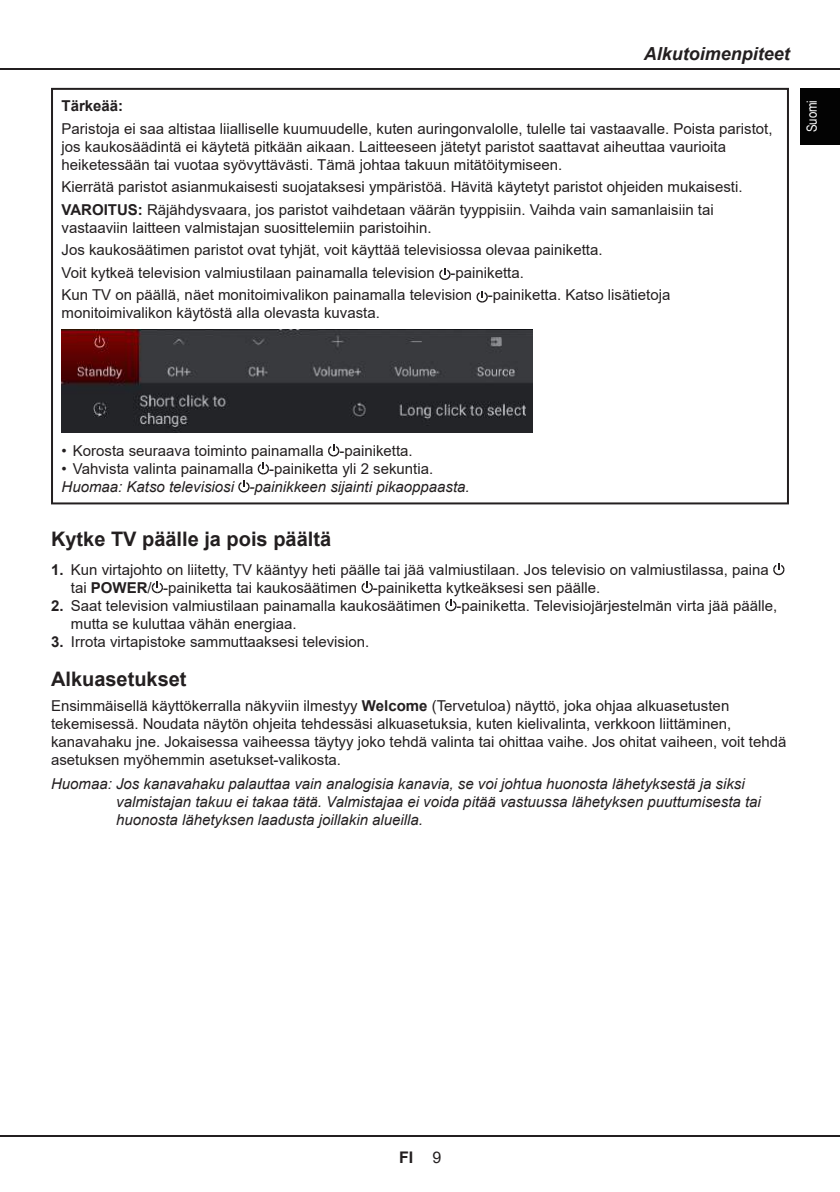
<style>
.page{position:relative;width:840px;height:1192px;background:#fff}
.page>*{position:absolute;margin:0;border:0;box-sizing:border-box;transform-origin:0 0}
.t1{font:700 20px "Arial";color:#231f20}
.t2{font:italic 700 18px "Arial";color:#231f20}
.t3{font:700 16px "Arial";color:#231f20}
.t4{font:15px/18px "Arial";color:#231f20}
.t5{font:italic 15px/18px "Arial";color:#231f20}
.t6{font:700 15px "Arial";color:#231f20}
.t7{font:14px "Arial Narrow";color:#fff}
.s1{font-weight:700}
.s2{font-weight:400}
</style>
<div class="page">
<hr style="left:0;top:68px;width:840px;height:1px;background:#231f20">
<hr style="left:0;top:1135px;width:840px;height:2px;background:#231f20">
<div style="left:800px;top:88px;width:40px;height:57px;background:#030303"></div>
<svg style="left:439px;top:268px;width:12px;height:12px"></svg>
<svg style="left:476px;top:291px;width:12px;height:12px"></svg>
<img style="left:62px;top:329px;width:470px;height:103px">
<svg style="left:328px;top:444px;width:11px;height:13px"></svg>
<svg style="left:258px;top:462px;width:11px;height:13px"></svg>
<svg style="left:238px;top:480px;width:12px;height:13px"></svg>
<div style="left:51px;top:88px;width:738px;height:416px;border:2px solid #231f20"></div>
<svg style="left:773px;top:563px;width:12px;height:12px"></svg>
<svg style="left:152px;top:581px;width:11px;height:12px"></svg>
<svg style="left:361px;top:581px;width:12px;height:12px"></svg>
<svg style="left:445px;top:599px;width:12px;height:12px"></svg>
<p class="t2" style="left:644px;top:42px;width:148px">Alkutoimenpiteet</p>
<p class="t6" style="left:62px;top:95px;width:63px">Tärkeää:</p>
<p class="t4" style="left:62px;top:119px;width:713px">Paristoja ei saa altistaa liialliselle kuumuudelle, kuten auringonvalolle, tulelle tai vastaavalle. Poista paristot, jos kaukosäädintä ei käytetä pitkään aikaan. Laitteeseen jätetyt paristot saattavat aiheuttaa vaurioita heiketessään tai vuotaa syövyttävästi. Tämä johtaa takuun mitätöitymiseen.</p>
<p class="t4" style="left:62px;top:176px;width:683px;line-height:22.6px">Kierrätä paristot asianmukaisesti suojataksesi ympäristöä. Hävitä käytetyt paristot ohjeiden mukaisesti.<br><span class="s1">VAROITUS:</span> Räjähdysvaara, jos paristot vaihdetaan väärän tyyppisiin. Vaihda vain samanlaisiin tai</p>
<p class="t4" style="left:62px;top:216px;width:610px;line-height:22.6px">vastaaviin laitteen valmistajan suosittelemiin paristoihin.<br>Jos kaukosäätimen paristot ovat tyhjät, voit käyttää televisiossa olevaa painiketta.<br>Voit kytkeä television valmiustilaan painamalla television -painiketta.<br>Kun TV on päällä, näet monitoimivalikon painamalla television -painiketta. Katso lisätietoja</p>
<p class="t4" style="left:62px;top:304px;width:320px">monitoimivalikon käytöstä alla olevasta kuvasta.</p>
<p class="t7" style="left:801px;top:132px;width:34px;rotate:-90deg">Suomi</p>
<p class="t4" style="left:62px;top:441px;width:353px">• Korosta seuraava toiminto painamalla -painiketta.</p>
<p class="t4" style="left:62px;top:459px;width:373px">• Vahvista valinta painamalla -painiketta yli 2 sekuntia.</p>
<p class="t5" style="left:62px;top:478px;width:410px">Huomaa: Katso televisiosi -painikkeen sijainti pikaoppaasta.</p>
<h1 class="t1" style="left:51px;top:525px;width:282px">Kytke TV päälle ja pois päältä</h1>
<p class="t4" style="left:71px;top:560px;width:700px;text-indent:-20px"><span class="s1">1.</span> Kun virtajohto on liitetty, TV kääntyy heti päälle tai jää valmiustilaan. Jos televisio on valmiustilassa, paina tai <span class="s1">POWER</span>/ -painiketta tai kaukosäätimen -painiketta kytkeäksesi sen päälle.</p>
<p class="t4" style="left:71px;top:596px;width:708px;text-indent:-20px"><span class="s1">2.</span> Saat television valmiustilaan painamalla kaukosäätimen -painiketta. Televisiojärjestelmän virta jää päälle, mutta se kuluttaa vähän energiaa.</p>
<p class="t4" style="left:51px;top:632px;width:320px"><span class="s1">3.</span> Irrota virtapistoke sammuttaaksesi television.</p>
<h1 class="t1" style="left:51px;top:665px;width:137px">Alkuasetukset</h1>
<p class="t4" style="left:51px;top:697px;width:737px">Ensimmäisellä käyttökerralla näkyviin ilmestyy <span class="s1">Welcome</span> (Tervetuloa) näyttö, joka ohjaa alkuasetusten tekemisessä. Noudata näytön ohjeita tehdessäsi alkuasetuksia, kuten kielivalinta, verkkoon liittäminen, kanavahaku jne. Jokaisessa vaiheessa täytyy joko tehdä valinta tai ohittaa vaihe. Jos ohitat vaiheen, voit tehdä asetuksen myöhemmin asetukset-valikosta.</p>
<p class="t5" style="left:116px;top:775px;width:646px;text-indent:-65px">Huomaa: Jos kanavahaku palauttaa vain analogisia kanavia, se voi johtua huonosta lähetyksestä ja siksi valmistajan takuu ei takaa tätä. Valmistajaa ei voida pitää vastuussa lähetyksen puuttumisesta tai huonosta lähetyksen laadusta joillakin alueilla.</p>
<p class="t3" style="left:399px;top:1146px;width:44px">FI <span class="s2">9</span></p>
</div>
